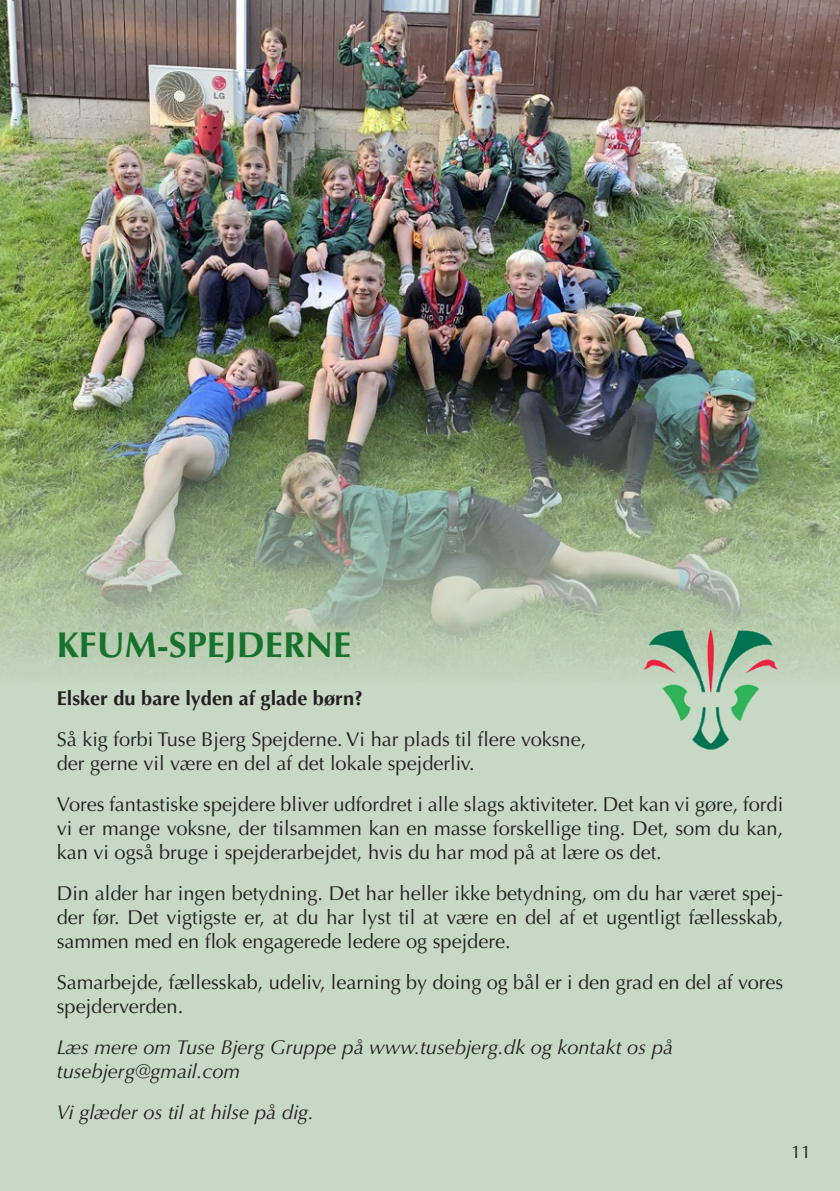
<style>
.page{position:relative;width:840px;height:1191px;background:#fff}
.page>*{position:absolute;margin:0;border:0;box-sizing:border-box;transform-origin:0 0}
.t1{font:700 36px "Optima LT Std";color:#16722e}
.t2{font:20px/24px "Optima LT Std";color:#231f20}
.t3{font:italic 20px/24px "Optima LT Std";color:#231f20}
.t4{font:700 20px "Optima LT Std";color:#231f20}
.t5{font:18px "Optima LT Std";color:#231f20}
</style>
<div class="page">
<div style="left:0;top:0;width:839px;height:1191px;background:#c7d8c4"></div>
<img style="left:0;top:0;width:839px;height:671px">
<img style="left:635px;top:629px;width:146px;height:121px">
<p class="t1" style="left:57px;top:623px;width:296px">KFUM-SPEJDERNE</p>
<p class="t4" style="left:57px;top:686px;width:307px">Elsker du bare lyden af glade børn?</p>
<p class="t2" style="left:57px;top:727px;width:530px">Så kig forbi Tuse Bjerg Spejderne. Vi har plads til flere voksne, der gerne vil være en del af det lokale spejderliv.</p>
<p class="t2" style="left:57px;top:792px;width:727px;text-align:justify">Vores fantastiske spejdere bliver udfordret i alle slags aktiviteter. Det kan vi gøre, fordi vi er mange voksne, der tilsammen kan en masse forskellige ting. Det, som du kan, kan vi også bruge i spejderarbejdet, hvis du har mod på at lære os det.</p>
<p class="t2" style="left:57px;top:881px;width:727px;text-align:justify">Din alder har ingen betydning. Det har heller ikke betydning, om du har været spej&shy;der før. Det vigtigste er, at du har lyst til at være en del af et ugentligt fællesskab, sammen med en flok engagerede ledere og spejdere.</p>
<p class="t2" style="left:57px;top:970px;width:727px">Samarbejde, fællesskab, udeliv, learning by doing og bål er i den grad en del af vores spejderverden.</p>
<p class="t3" style="left:57px;top:1035px;width:617px">Læs mere om Tuse Bjerg Gruppe på www.tusebjerg.dk og kontakt os på tusebjerg@gmail.com</p>
<p class="t3" style="left:57px;top:1100px;width:258px">Vi glæder os til at hilse på dig.</p>
<p class="t5" style="left:790px;top:1141px;width:22px">11</p>
</div>
